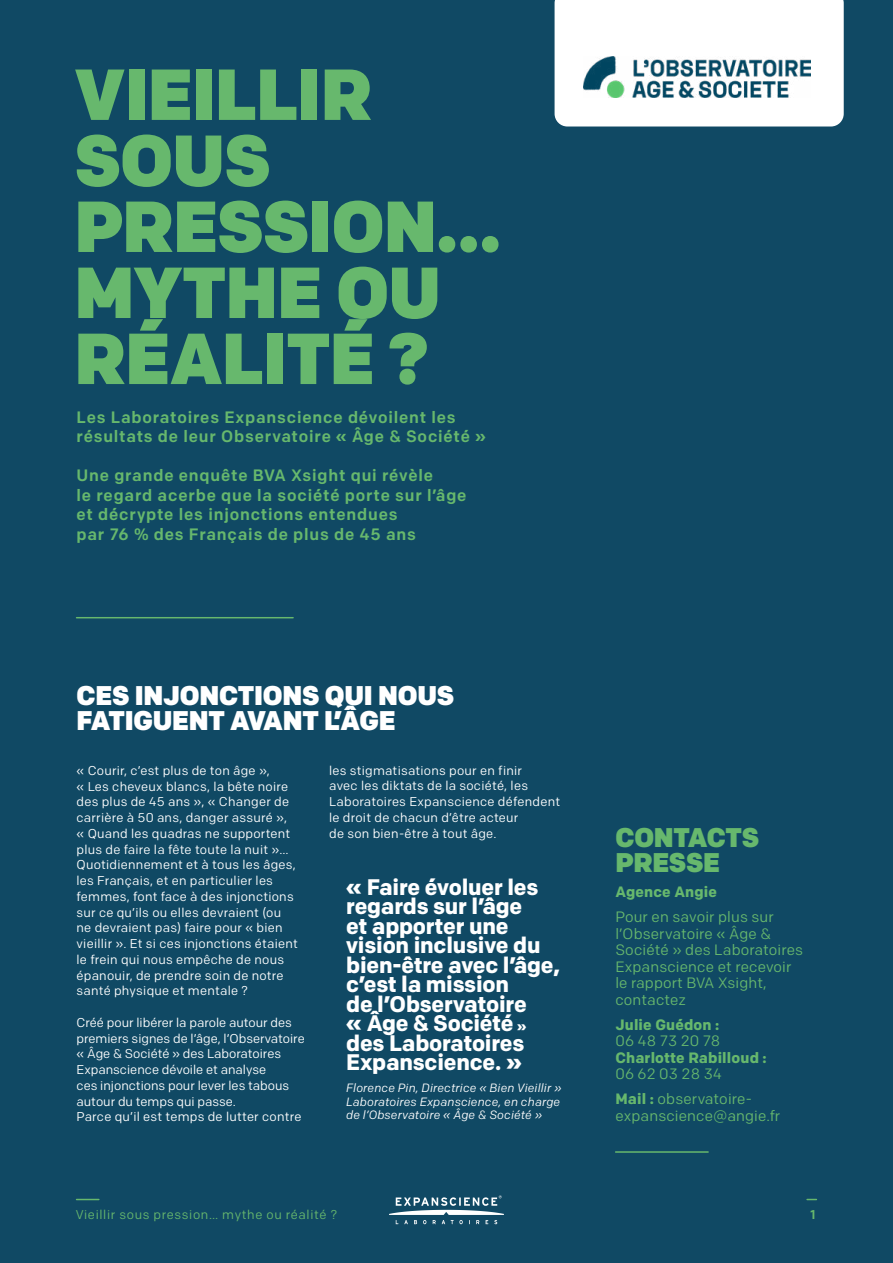
<style>
.page{position:relative;width:893px;height:1263px;background:#104964}
.page>*{position:absolute;margin:0;border:0;box-sizing:border-box;transform-origin:0 0}
.t1{font:900 72px/66px "Colfax";letter-spacing:-.01em;color:#67b86d}
.t2{font:900 27px/25.5px "Colfax";letter-spacing:-.01em;color:#fff}
.t3{font:900 27px/25.5px "Colfax";letter-spacing:-.01em;color:#67b86d}
.t4{font:700 22.5px/19.5px "Colfax";letter-spacing:-.01em;color:#fff}
.t5{font:500 16.5px/19.5px "Colfax";letter-spacing:.05em;color:#67b86d}
.t6{font:15px/16.5px "Colfax";letter-spacing:.01em;color:#67b86d}
.t7{font:700 15px "Colfax";letter-spacing:.01em;color:#67b86d}
.t8{font:12.75px/15.8px "Colfax";letter-spacing:.02em;color:#fff}
.t9{font:12.75px/15.8px "Colfax";color:#fff}
.t10{font:12.75px "Colfax";letter-spacing:.05em;color:#67b86d}
.t11{font:500 12.75px "Colfax";color:#67b86d}
.t12{font:italic 12px/13.5px "Colfax";letter-spacing:.01em;color:#fff;text-align:justify}
.s1{font-size:13.5px}
.s2{font-weight:700}
</style>
<div class="page">
<hr style="left:77px;top:617px;width:216px;height:1px;background:#67b86d">
<hr style="left:616px;top:1151px;width:92px;height:2px;background:#67b86d">
<svg style="left:389px;top:1195px;width:115px;height:29px"></svg>
<div style="left:555px;top:0;width:289px;height:126px;background:#fff"></div>
<img style="left:583px;top:57px;width:227px;height:41px">
<svg style="left:77px;top:1199px;width:22px;height:1px"></svg>
<h1 class="t1" style="left:74px;top:61px;width:428px">VIEILLIR<br>SOUS<br>PRESSION…<br>MYTHE OU<br>RÉALITÉ ?</h1>
<p class="t5" style="left:77px;top:407px;width:411px">Les Laboratoires Expanscience dévoilent les résultats de leur Observatoire « Âge &amp; Société »</p>
<p class="t5" style="left:77px;top:466px;width:391px">Une grande enquête BVA Xsight qui révèle<br>le regard acerbe que la société porte sur l’âge et décrypte les injonctions entendues<br>par 76 % des Français de plus de 45 ans</p>
<h2 class="t2" style="left:77px;top:682px;width:379px">CES INJONCTIONS QUI NOUS<br>FATIGUENT AVANT L’ÂGE</h2>
<p class="t8" style="left:77px;top:762px;width:223px">« Courir, c’est plus de ton âge »,<br>« Les cheveux blancs, la bête noire des plus de 45 ans », « Changer de carrière à 50 ans, danger assuré », « Quand les quadras ne supportent plus de faire la fête toute la nuit »… Quotidiennement et à tous les âges, les Français, et en particulier les femmes, font face à des injonctions sur ce qu’ils ou elles devraient (ou ne devraient pas) faire pour « bien vieillir ». Et si ces injonctions étaient le frein qui nous empêche de nous épanouir, de prendre soin de notre santé physique et mentale ?</p>
<p class="t9" style="left:77px;top:1014px;width:230px">Créé pour libérer la parole autour des premiers signes de l’âge, l’Observatoire « Âge &amp; Société » des Laboratoires Expanscience dévoile et analyse<br>ces injonctions pour lever les tabous autour du temps qui passe.<br>Parce qu’il est temps de lutter contre</p>
<p class="t8" style="left:329px;top:762px;width:232px">les stigmatisations pour en finir<br>avec les diktats de la société, les Laboratoires Expanscience défendent le droit de chacun d’être acteur<br>de son bien-être à tout âge.</p>
<h3 class="t4" style="left:346px;top:877px;width:215px">« Faire évoluer les regards sur l’âge<br>et apporter une vision inclusive du bien-être avec l’âge, c’est la mission<br>de l’Observatoire<br>« Âge &amp; Société <span class="s1">» </span>des Laboratoires<br>Expanscience. »</h3>
<p class="t12" style="left:346px;top:1081px;width:217px">Florence Pin, Directrice « Bien Vieillir » Laboratoires Expanscience, en charge de l’Observatoire « Âge &amp; Société »</p>
<h2 class="t3" style="left:615px;top:824px;width:145px">CONTACTS<br>PRESSE</h2>
<p class="t7" style="left:615px;top:883px;width:103px">Agence Angie</p>
<p class="t6" style="left:615px;top:909px;width:189px">Pour en savoir plus sur l’Observatoire « Âge &amp;<br>Société » des Laboratoires<br>Expanscience et recevoir le rapport BVA Xsight, contactez</p>
<p class="t7" style="left:615px;top:1015px;width:106px">Julie Guédon :</p>
<p class="t6" style="left:615px;top:1033px;width:106px">06 48 73 20 78</p>
<p class="t7" style="left:615px;top:1048px;width:153px">Charlotte Rabilloud :</p>
<p class="t6" style="left:615px;top:1061px;width:138px;line-height:25px">06 62 03 28 34<br><span class="s2">Mail :</span> observatoire-</p>
<p class="t6" style="left:615px;top:1107px;width:166px">expanscience@angie.fr</p>
<p class="t10" style="left:76px;top:1207px;width:263px">Vieillir sous pression… mythe ou réalité ?</p>
<p class="t11" style="left:811px;top:1207px;width:7px">1</p>
</div>
